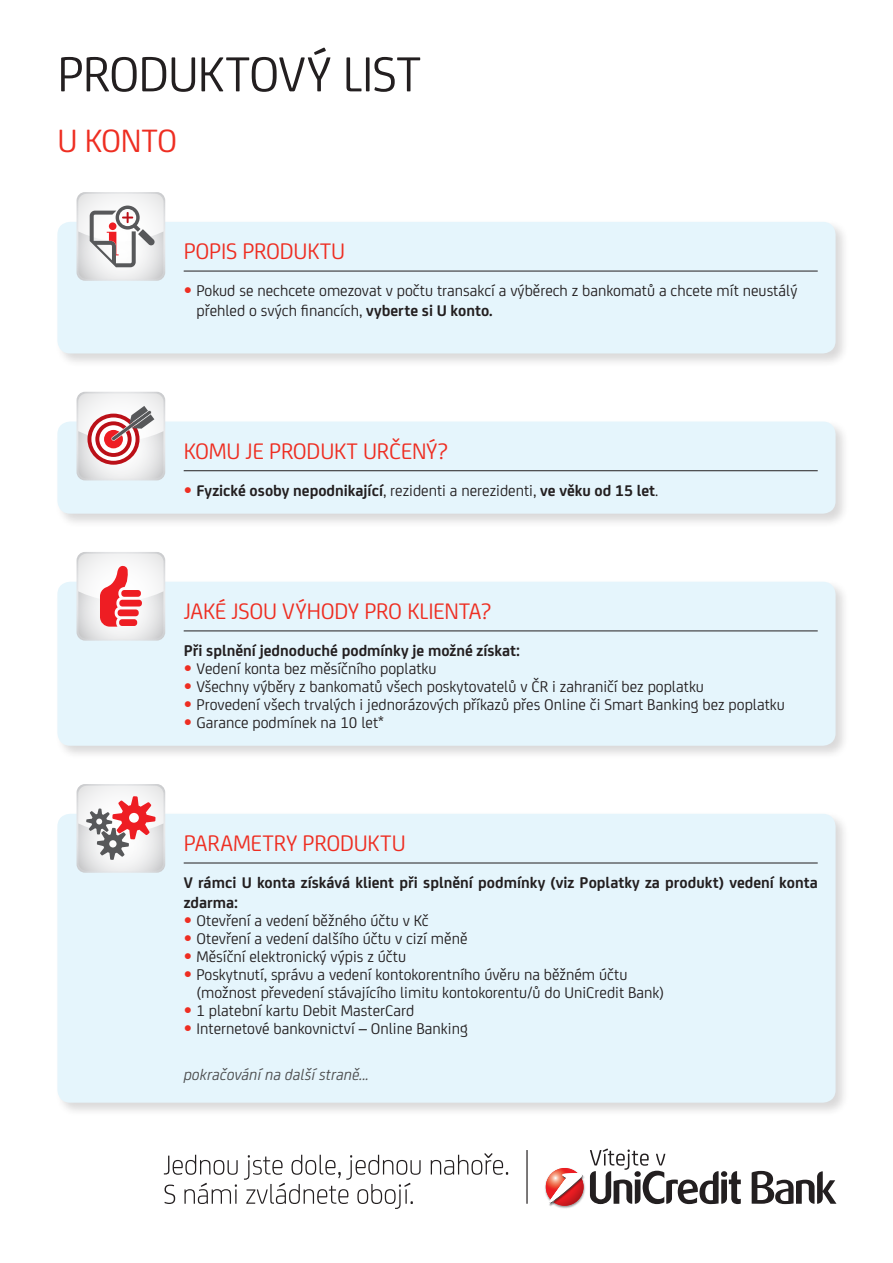
<style>
.page{position:relative;width:893px;height:1263px;background:#fff}
.page>*{position:absolute;margin:0;border:0;box-sizing:border-box;transform-origin:0 0}
.t1{font:52.5px "Uni Credit";letter-spacing:-.02em;color:#231f20}
.t2{font:34.5px "Uni Credit";letter-spacing:-.02em;color:#ee2e22}
.t3{font:24px "Uni Credit";letter-spacing:-.01em;color:#ee2e22}
.t4{font:16.5px/19.8px "Uni Credit";color:#231f20}
.t5{font:700 16.5px/19.8px "Uni Credit";color:#231f20}
.t6{font:italic 16.5px "Uni Credit";color:#4b4c4d}
.s1{font-family:"Helvetica Neue LT Pro";font-weight:700;color:#ee2e22}
.s2{font-weight:700}
.s3{font-family:"Helvetica Neue LT Pro";color:#ee2e22}
.s4{font-weight:400}
</style>
<div class="page">
<img style="left:545px;top:1168px;width:33px;height:41px">
<svg style="left:546px;top:1168px;width:37px;height:38px"></svg>
<img style="left:549px;top:1176px;width:36px;height:30px">
<svg style="left:549px;top:1173px;width:34px;height:31px"></svg>
<svg style="left:752px;top:1171px;width:84px;height:33px"></svg>
<svg style="left:590px;top:1148px;width:151px;height:56px"></svg>
<svg style="left:164px;top:1155px;width:74px;height:20px"></svg>
<svg style="left:431px;top:1153px;width:77px;height:22px"></svg>
<svg style="left:164px;top:1184px;width:11px;height:20px"></svg>
<svg style="left:184px;top:1183px;width:53px;height:21px"></svg>
<svg style="left:244px;top:1155px;width:177px;height:54px"></svg>
<hr style="left:526px;top:1150px;width:2px;height:54px;background:#231f20">
<div style="left:55px;top:579px;width:795px;height:181px;background:#231f20;opacity:.17"></div>
<div style="left:57px;top:582px;width:779px;height:164px;background:#e5f5fc;border-radius:13px"></div>
<hr style="left:184px;top:630px;width:634px;height:1px;background:#231f20">
<svg style="left:77px;top:552px;width:88px;height:89px"></svg>
<div style="left:55px;top:220px;width:795px;height:148px;background:#231f20;opacity:.17"></div>
<div style="left:57px;top:222px;width:779px;height:131px;background:#e5f5fc;border-radius:13px"></div>
<hr style="left:184px;top:271px;width:634px;height:1px;background:#231f20">
<svg style="left:77px;top:192px;width:88px;height:89px"></svg>
<div style="left:109px;top:222px;width:7px;height:8px;background:#ee1d23;border-radius:50%"></div>
<div style="left:55px;top:419px;width:795px;height:109px;background:#231f20;opacity:.17"></div>
<div style="left:57px;top:421px;width:779px;height:93px;background:#e5f5fc;border-radius:13px"></div>
<hr style="left:184px;top:470px;width:634px;height:1px;background:#231f20">
<svg style="left:77px;top:392px;width:88px;height:88px"></svg>
<div style="left:55px;top:811px;width:795px;height:306px;background:#231f20;opacity:.17"></div>
<div style="left:57px;top:814px;width:779px;height:289px;background:#e5f5fc;border-radius:13px"></div>
<hr style="left:184px;top:863px;width:634px;height:1px;background:#231f20">
<svg style="left:77px;top:784px;width:88px;height:89px"></svg>
<h1 class="t1" style="left:57px;top:37px;width:365px">PRODUKTOVÝ LIST</h1>
<h2 class="t2" style="left:57px;top:116px;width:121px">U KONTO</h2>
<h3 class="t3" style="left:184px;top:234px;width:23px">Popis</h3>
<h3 class="t3" style="left:242px;top:234px;width:14px">produktu</h3>
<p class="t4" style="left:196px;top:280px;width:602px;text-indent:-13px"><span class="s1">•</span> Pokud se nechcete omezovat v počtu transakcí a výběrech z bankomatů a chcete mít neustálý přehled o svých financích, <span class="s2">vyberte si U konto.</span></p>
<h3 class="t3" style="left:184px;top:434px;width:99px">Komu je produkt</h3>
<h3 class="t3" style="left:363px;top:434px;width:86px">určený?</h3>
<p class="t5" style="left:184px;top:479px;width:476px"><span class="s3">•</span> Fyzické osoby nepodnikající<span class="s4">, rezidenti a nerezidenti,</span> ve věku od 15 let<span class="s4">.</span></p>
<h3 class="t3" style="left:184px;top:594px;width:60px">Jaké jsou</h3>
<h3 class="t3" style="left:282px;top:594px;width:95px">výhody pro</h3>
<h3 class="t3" style="left:407px;top:594px;width:86px">kli enta?</h3>
<p class="t5" style="left:184px;top:639px;width:338px">Při splnění jednoduché podmínky je možné získat:</p>
<p class="t4" style="left:184px;top:657px;width:254px"><span class="s1">•</span> Vedení konta bez měsíčního poplatku</p>
<p class="t4" style="left:184px;top:675px;width:522px"><span class="s1">•</span> Všechny výběry z bankomatů všech poskytovatelů v ČR i zahraničí bez poplatku</p>
<p class="t4" style="left:184px;top:693px;width:603px"><span class="s1">•</span> Provedení všech trvalých i jednorázových příkazů přes Online či Smart Banking bez poplatku</p>
<p class="t4" style="left:184px;top:711px;width:202px"><span class="s1">•</span> Garance podmínek na 10 let*</p>
<h3 class="t3" style="left:184px;top:826px;width:133px">Parametry produktu</h3>
<p class="t5" style="left:184px;top:871px;width:636px">V rámci U konta získává klient při splnění podmínky (viz Poplatky za produkt) vedení konta zdarma:</p>
<p class="t4" style="left:184px;top:909px;width:247px"><span class="s1">•</span> Otevření a vedení běžného účtu v Kč</p>
<p class="t4" style="left:184px;top:927px;width:285px"><span class="s1">•</span> Otevření a vedení dalšího účtu v cizí měně</p>
<p class="t4" style="left:184px;top:945px;width:224px"><span class="s1">•</span> Měsíční elektronický výpis z účtu</p>
<p class="t4" style="left:196px;top:964px;width:469px;line-height:18px;text-indent:-13px"><span class="s1">•</span> Poskytnutí, správu a vedení kontokorentního úvěru na běžném účtu (možnost převedení stávajícího limitu kontokorentu/ů do UniCredit Bank)</p>
<p class="t4" style="left:184px;top:999px;width:232px"><span class="s1">•</span> 1 platební kartu Debit MasterCard</p>
<p class="t4" style="left:184px;top:1017px;width:286px"><span class="s1">•</span> Internetové bankovnictví – Online Banking</p>
<p class="t6" style="left:184px;top:1063px;width:187px">pokračování na další straně...</p>
</div>
